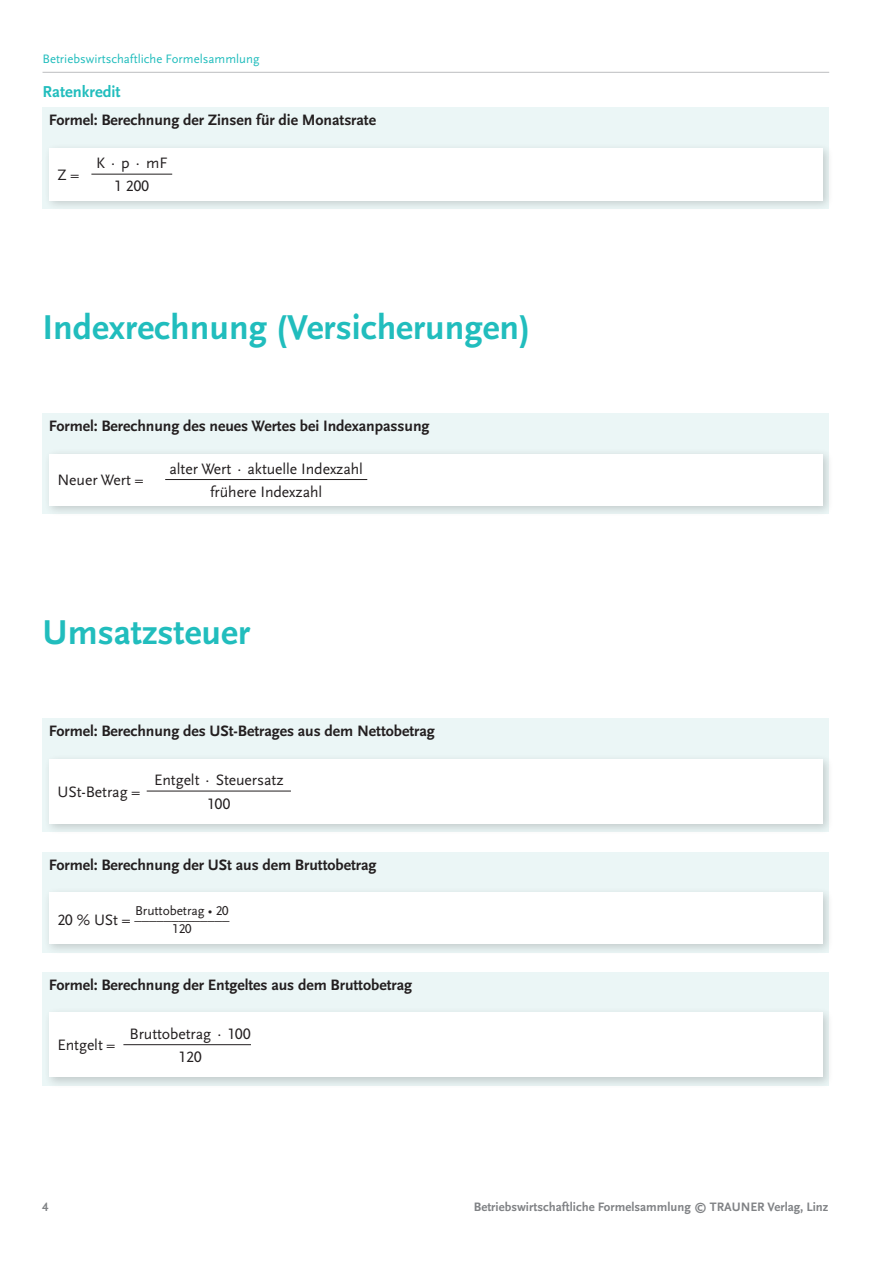
<style>
.page{position:relative;width:893px;height:1263px;background:#fff}
.page>*{position:absolute;margin:0;border:0;box-sizing:border-box;transform-origin:0 0}
.t1{font:700 36px "Scala Sans Pro";color:#21bdbd}
.t2{font:700 16.5px "Scala Sans Pro";color:#21bdbd}
.t3{font:700 15.75px "Scala Sans Pro";letter-spacing:-.005em;color:#231f20}
.t4{font:15.75px/23.5px "Scala Sans Pro";letter-spacing:-.005em;color:#231f20;text-align:center}
.t5{font:13.35px/12px "Scala Sans Pro";letter-spacing:-.005em;color:#231f20;text-align:center;scale:1.11 1}
.t6{font:13.35px "Scala Sans Pro";letter-spacing:-.005em;color:#231f20}
.t7{font:700 12.75px "Scala Sans Pro";color:#808285}
.t8{font:12.75px "Scala Sans Pro";color:#21bdbd}
</style>
<div class="page">
<hr style="left:43px;top:72px;width:786px;height:1px;background:#bcbdc0">
<div style="left:43px;top:107px;width:786px;height:102px;background:#ebf6f6"></div>
<div style="left:43px;top:143px;width:791px;height:69px;background:#231f20;opacity:.2"></div>
<div style="left:49px;top:148px;width:774px;height:52px;background:#fff"></div>
<hr style="left:91px;top:174px;width:81px;height:1px;background:#231f20">
<div style="left:43px;top:413px;width:786px;height:101px;background:#ebf6f6"></div>
<div style="left:43px;top:448px;width:791px;height:69px;background:#231f20;opacity:.2"></div>
<div style="left:49px;top:454px;width:774px;height:51px;background:#fff"></div>
<hr style="left:165px;top:479px;width:202px;height:1px;background:#231f20">
<div style="left:43px;top:718px;width:786px;height:114px;background:#ebf6f6"></div>
<div style="left:43px;top:753px;width:791px;height:82px;background:#231f20;opacity:.2"></div>
<div style="left:49px;top:759px;width:774px;height:65px;background:#fff"></div>
<hr style="left:147px;top:791px;width:144px;height:1px;background:#231f20">
<div style="left:43px;top:852px;width:786px;height:100px;background:#ebf6f6"></div>
<div style="left:43px;top:887px;width:791px;height:68px;background:#231f20;opacity:.2"></div>
<div style="left:49px;top:892px;width:774px;height:52px;background:#fff"></div>
<div style="left:43px;top:972px;width:786px;height:114px;background:#ebf6f6"></div>
<div style="left:43px;top:1007px;width:791px;height:81px;background:#231f20;opacity:.2"></div>
<div style="left:49px;top:1012px;width:774px;height:65px;background:#fff"></div>
<hr style="left:123px;top:1044px;width:128px;height:1px;background:#231f20">
<p class="t8" style="left:43px;top:51px;width:218px">Betriebswirtschaftliche Formelsammlung</p>
<p class="t2" style="left:43px;top:82px;width:80px">Ratenkredit</p>
<p class="t3" style="left:49px;top:111px;width:329px">Formel: Berechnung der Zinsen für die Monatsrate</p>
<p class="t4" style="left:57px;top:163px;width:23px">Z =</p>
<p class="t4" style="left:96px;top:151px;width:73px;line-height:23.1px">K ⋅ p ⋅ mF<br>1 200</p>
<h1 class="t1" style="left:43px;top:307px;width:489px">Indexrechnung (Versicherungen)</h1>
<p class="t3" style="left:49px;top:417px;width:382px">Formel: Berechnung des neues Wertes bei Indexanpassung</p>
<p class="t4" style="left:57px;top:468px;width:87px">Neuer Wert =</p>
<p class="t4" style="left:170px;top:457px;width:195px;line-height:22.8px">alter Wert ⋅ aktuelle Indexzahl frühere Indexzahl</p>
<h1 class="t1" style="left:43px;top:612px;width:209px">Umsatzsteuer</h1>
<p class="t3" style="left:49px;top:722px;width:387px">Formel: Berechnung des USt-Betrages aus dem Nettobetrag</p>
<p class="t4" style="left:57px;top:780px;width:84px">USt-Betrag =</p>
<p class="t4" style="left:154px;top:768px;width:131px">Entgelt ⋅ Steuersatz<br>100</p>
<p class="t3" style="left:49px;top:855px;width:329px">Formel: Berechnung der USt aus dem Bruttobetrag</p>
<p class="t6" style="left:135px;top:903px;width:95px">Bruttobetrag • 20</p>
<p class="t5" style="left:134px;top:911px;width:87px">_____________<br>120</p>
<p class="t4" style="left:57px;top:908px;width:75px">20 % USt =</p>
<p class="t3" style="left:49px;top:976px;width:365px">Formel: Berechnung der Entgeltes aus dem Bruttobetrag</p>
<p class="t4" style="left:57px;top:1033px;width:59px">Entgelt =</p>
<p class="t4" style="left:129px;top:1022px;width:123px">Bruttobetrag ⋅ 100<br>120</p>
<p class="t7" style="left:42px;top:1199px;width:8px">4</p>
<p class="t7" style="left:474px;top:1199px;width:356px">Betriebswirtschaftliche Formelsammlung © TRAUNER Verlag, Linz</p>
</div>
